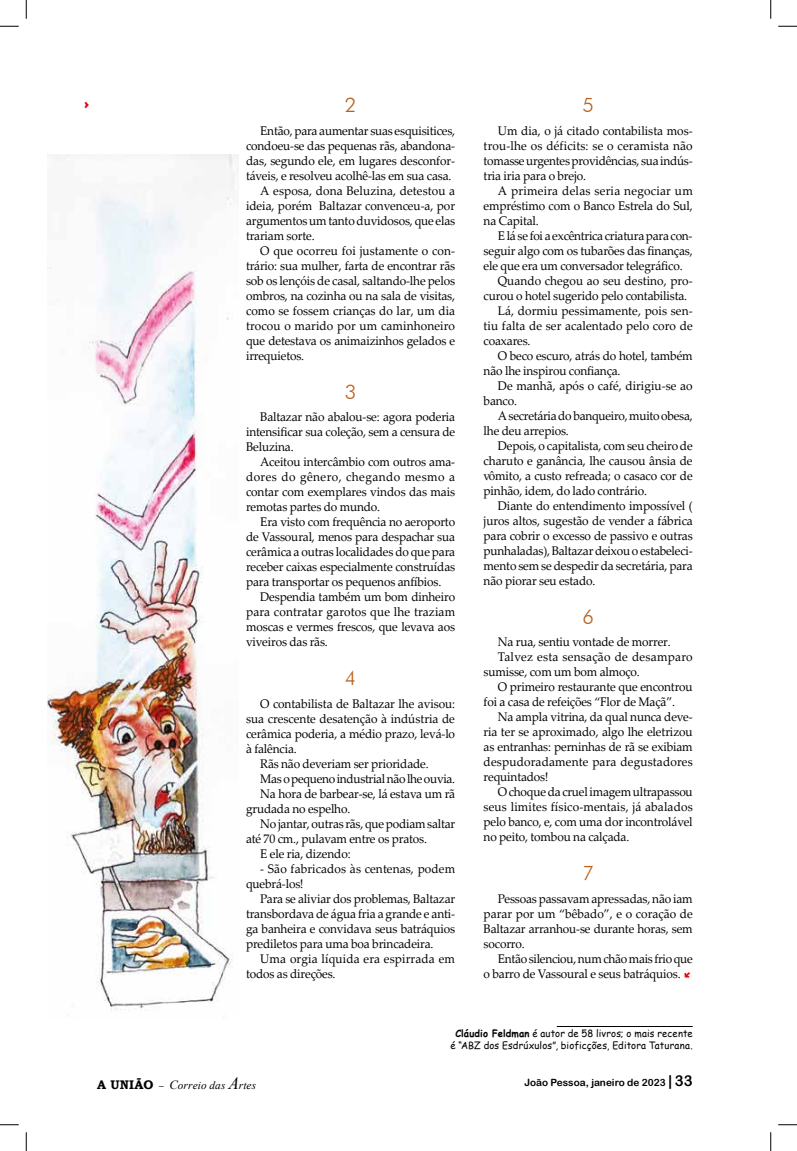
<style>
.page{position:relative;width:797px;height:1151px;background:#fff}
.page>*{position:absolute;margin:0;border:0;box-sizing:border-box;transform-origin:0 0}
.t1{font:300 20px "Futura BT";color:#b9621e}
.t2{font:12.5px/15px "Palatino Linotype";letter-spacing:-.01em;color:#000;text-align:justify;scale:.95 1}
.t3{font:12.5px/15px "Palatino Linotype";letter-spacing:.01em;color:#000;scale:.95 1}
.t4{font:12.5px "Palatino Linotype";letter-spacing:.015em;color:#000;scale:.95 1}
.t5{font:12.5px "Palatino Linotype";letter-spacing:.02em;color:#000;scale:.95 1}
.t6{font:12.5px "Mini Pics Directional AA";color:#e30613}
.t7{font:italic 11.25px "Times New Roman";letter-spacing:.01em;color:#000}
.t8{font:10px/12px "Comic Sans MS";letter-spacing:.02em;color:#000;text-align:center;scale:.95 1}
.t9{font:10px "Arial Rounded MT Bold";color:#000}
.s1{font-weight:700}
.s2{font-family:"Bookman Old Style";font-weight:700;font-style:normal;font-size:12.5px}
.s3{font-family:"Minion Pro";font-style:normal}
.s4{font-size:12.5px}
.s5{font-size:17.5px}
.s6{font-size:15px}
</style>
<div class="page">
<hr style="left:557px;top:1026px;width:135px;height:1px;background:#000">
<img style="left:47px;top:154px;width:191px;height:862px">
<svg style="left:0;top:25px;width:19px;height:2px"></svg>
<svg style="left:778px;top:25px;width:19px;height:2px"></svg>
<svg style="left:0;top:1124px;width:19px;height:1px"></svg>
<svg style="left:778px;top:1124px;width:19px;height:1px"></svg>
<svg style="left:25px;top:0;width:2px;height:19px"></svg>
<svg style="left:25px;top:1132px;width:2px;height:19px"></svg>
<svg style="left:770px;top:0;width:1px;height:19px"></svg>
<svg style="left:770px;top:1132px;width:1px;height:19px"></svg>
<p class="t6" style="left:83px;top:98px;width:8px">c</p>
<h1 class="t1" style="left:345px;top:93px;width:13px">2</h1>
<p class="t2" style="left:260px;top:123px;width:207px">Então, para aumentar suas esquisitices,</p>
<p class="t2" style="left:246px;top:138px;width:221px">condoeu-se das pequenas rãs, abandona-</p>
<p class="t2" style="left:246px;top:153px;width:221px">das, segundo ele, em lugares desconfor-</p>
<p class="t2" style="left:246px;top:168px;width:218px">táveis, e resolveu acolhê-las em sua casa.</p>
<p class="t3" style="left:260px;top:183px;width:207px">A esposa, dona Beluzina, detestou a</p>
<p class="t2" style="left:246px;top:198px;width:221px">ideia, porém Baltazar convenceu-a, por</p>
<p class="t2" style="left:246px;top:213px;width:222px">argumentos um tanto duvidosos, que elas</p>
<p class="t2" style="left:246px;top:228px;width:74px">trariam sorte.</p>
<p class="t3" style="left:260px;top:243px;width:207px">O que ocorreu foi justamente o con-</p>
<p class="t2" style="left:246px;top:258px;width:222px">trário: sua mulher, farta de encontrar rãs</p>
<p class="t2" style="left:246px;top:273px;width:222px">sob os lençóis de casal, saltando-lhe pelos</p>
<p class="t2" style="left:246px;top:288px;width:221px">ombros, na cozinha ou na sala de visitas,</p>
<p class="t2" style="left:246px;top:303px;width:222px">como se fossem crianças do lar, um dia</p>
<p class="t3" style="left:246px;top:318px;width:221px">trocou o marido por um caminhoneiro</p>
<p class="t2" style="left:246px;top:333px;width:222px">que detestava os animaizinhos gelados e</p>
<p class="t2" style="left:246px;top:348px;width:63px">irrequietos.</p>
<h1 class="t1" style="left:345px;top:380px;width:13px">3</h1>
<p class="t2" style="left:246px;top:409px;width:222px;text-indent:14px">Baltazar não abalou-se: agora poderia intensificar sua coleção, sem a censura de Beluzina.</p>
<p class="t2" style="left:246px;top:454px;width:222px;text-indent:14px">Aceitou intercâmbio com outros ama&shy;dores do gênero, chegando mesmo a contar com exemplares vindos das mais remotas partes do mundo.</p>
<p class="t2" style="left:246px;top:514px;width:222px;text-indent:14px">Era visto com frequência no aeroporto de Vassoural, menos para despachar sua cerâmica a outras localidades do que para receber caixas especialmente construídas para transportar os pequenos anfíbios.</p>
<p class="t2" style="left:246px;top:589px;width:222px;text-indent:14px">Despendia também um bom dinheiro para contratar garotos que lhe traziam moscas e vermes frescos, que levava aos viveiros das rãs.</p>
<h1 class="t1" style="left:345px;top:666px;width:13px">4</h1>
<p class="t2" style="left:260px;top:696px;width:207px">O contabilista de Baltazar lhe avisou:</p>
<p class="t2" style="left:246px;top:711px;width:221px">sua crescente desatenção à indústria de</p>
<p class="t2" style="left:246px;top:726px;width:221px">cerâmica poderia, a médio prazo, levá-lo</p>
<p class="t2" style="left:246px;top:741px;width:55px">à falência.</p>
<p class="t2" style="left:260px;top:756px;width:179px">Rãs não deveriam ser prioridade.</p>
<p class="t2" style="left:260px;top:771px;width:207px">Mas o pequeno industrial não lhe ouvia.</p>
<p class="t2" style="left:260px;top:786px;width:207px">Na hora de barbear-se, lá estava um rã</p>
<p class="t2" style="left:246px;top:801px;width:111px">grudada no espelho.</p>
<p class="t2" style="left:260px;top:816px;width:207px">No jantar, outras rãs, que podiam saltar</p>
<p class="t2" style="left:246px;top:831px;width:192px">até 70 cm., pulavam entre os pratos.</p>
<p class="t2" style="left:260px;top:846px;width:97px">E ele ria, dizendo:</p>
<p class="t3" style="left:246px;top:861px;width:222px;text-indent:14px">- São fabricados às centenas, podem quebrá-los!</p>
<p class="t2" style="left:246px;top:891px;width:222px;text-indent:14px">Para se aliviar dos problemas, Baltazar transbordava de água fria a grande e anti&shy;ga banheira e convidava seus batráquios prediletos para uma boa brincadeira.</p>
<p class="t3" style="left:246px;top:951px;width:221px;text-indent:14px">Uma orgia líquida era espirrada em todos as direções.</p>
<h1 class="t1" style="left:582px;top:93px;width:13px">5</h1>
<p class="t2" style="left:483px;top:123px;width:222px;text-indent:14px">Um dia, o já citado contabilista mos&shy;trou-lhe os déficits: se o ceramista não tomasse urgentes providências, sua indús&shy;tria iria para o brejo.</p>
<p class="t2" style="left:483px;top:183px;width:222px;text-indent:14px">A primeira delas seria negociar um empréstimo com o Banco Estrela do Sul, na Capital.</p>
<p class="t2" style="left:498px;top:228px;width:206px">E lá se foi a excêntrica criatura para con-</p>
<p class="t2" style="left:483px;top:243px;width:221px">seguir algo com os tubarões das finanças,</p>
<p class="t2" style="left:483px;top:258px;width:211px">ele que era um conversador telegráfico.</p>
<p class="t2" style="left:498px;top:273px;width:207px">Quando chegou ao seu destino, pro-</p>
<p class="t2" style="left:483px;top:288px;width:216px">curou o hotel sugerido pelo contabilista.</p>
<p class="t2" style="left:498px;top:303px;width:207px">Lá, dormiu pessimamente, pois sen-</p>
<p class="t2" style="left:483px;top:318px;width:222px">tiu falta de ser acalentado pelo coro de</p>
<p class="t2" style="left:483px;top:333px;width:51px">coaxares.</p>
<p class="t2" style="left:498px;top:348px;width:207px">O beco escuro, atrás do hotel, também</p>
<p class="t2" style="left:483px;top:363px;width:146px">não lhe inspirou confiança.</p>
<p class="t2" style="left:498px;top:378px;width:206px">De manhã, após o café, dirigiu-se ao</p>
<p class="t2" style="left:483px;top:393px;width:37px">banco.</p>
<p class="t2" style="left:498px;top:408px;width:207px">A secretária do banqueiro, muito obesa,</p>
<p class="t2" style="left:483px;top:423px;width:91px">lhe deu arrepios.</p>
<p class="t2" style="left:498px;top:438px;width:207px">Depois, o capitalista, com seu cheiro de</p>
<p class="t2" style="left:483px;top:453px;width:221px">charuto e ganância, lhe causou ânsia de</p>
<p class="t2" style="left:483px;top:468px;width:221px">vômito, a custo refreada; o casaco cor de</p>
<p class="t2" style="left:483px;top:483px;width:173px">pinhão, idem, do lado contrário.</p>
<p class="t2" style="left:498px;top:498px;width:207px">Diante do entendimento impossível (</p>
<p class="t2" style="left:483px;top:513px;width:222px">juros altos, sugestão de vender a fábrica</p>
<p class="t2" style="left:483px;top:528px;width:222px">para cobrir o excesso de passivo e outras</p>
<p class="t2" style="left:483px;top:543px;width:221px">punhaladas), Baltazar deixou o estabeleci-</p>
<p class="t2" style="left:483px;top:558px;width:221px">mento sem se despedir da secretária, para</p>
<p class="t2" style="left:483px;top:573px;width:119px">não piorar seu estado.</p>
<h1 class="t1" style="left:582px;top:605px;width:13px">6</h1>
<p class="t2" style="left:498px;top:634px;width:183px">Na rua, sentiu vontade de morrer.</p>
<p class="t5" style="left:498px;top:648px;width:207px">Talvez esta sensação de desamparo</p>
<p class="t2" style="left:483px;top:664px;width:166px">sumisse, com um bom almoço.</p>
<p class="t2" style="left:498px;top:679px;width:207px">O primeiro restaurante que encontrou</p>
<p class="t2" style="left:483px;top:694px;width:203px">foi a casa de refeições “Flor de Maçã”.</p>
<p class="t2" style="left:498px;top:709px;width:207px">Na ampla vitrina, da qual nunca deve-</p>
<p class="t2" style="left:483px;top:724px;width:222px">ria ter se aproximado, algo lhe eletrizou</p>
<p class="t2" style="left:483px;top:739px;width:222px">as entranhas: perninhas de rã se exibiam</p>
<p class="t4" style="left:483px;top:753px;width:222px">despudoradamente para degustadores</p>
<p class="t2" style="left:483px;top:769px;width:70px">requintados!</p>
<p class="t2" style="left:498px;top:784px;width:207px">O choque da cruel imagem ultrapassou</p>
<p class="t3" style="left:483px;top:799px;width:221px">seus limites físico-mentais, já abalados</p>
<p class="t2" style="left:483px;top:814px;width:221px">pelo banco, e, com uma dor incontrolável</p>
<p class="t2" style="left:483px;top:829px;width:155px">no peito, tombou na calçada.</p>
<h1 class="t1" style="left:582px;top:861px;width:13px">7</h1>
<p class="t2" style="left:483px;top:891px;width:222px;text-indent:14px">Pessoas passavam apressadas, não iam parar por um “bêbado”, e o coração de Baltazar arranhou-se durante horas, sem socorro.</p>
<p class="t2" style="left:483px;top:951px;width:222px;text-indent:14px">Então silenciou, num chão mais frio que o barro de Vassoural e seus batráquios.</p>
<p class="t6" style="left:682px;top:969px;width:12px">E</p>
<p class="t8" style="left:450px;top:1027px;width:256px"><span class="s1">Cláudio Feldman</span> é autor de 58 livros; o mais recente é “ABZ dos Esdrúxulos”, bioficções, Editora Taturana.</p>
<p class="t7" style="left:97px;top:1078px;width:160px"><span class="s2">A UNIÃO</span> <span class="s3">–</span> <span class="s4">C</span>orreio das <span class="s5">A</span>rtes</p>
<p class="t9" style="left:524px;top:1077px;width:170px">João Pessoa, janeiro de 2023 <span class="s6">| 33</span></p>
</div>
